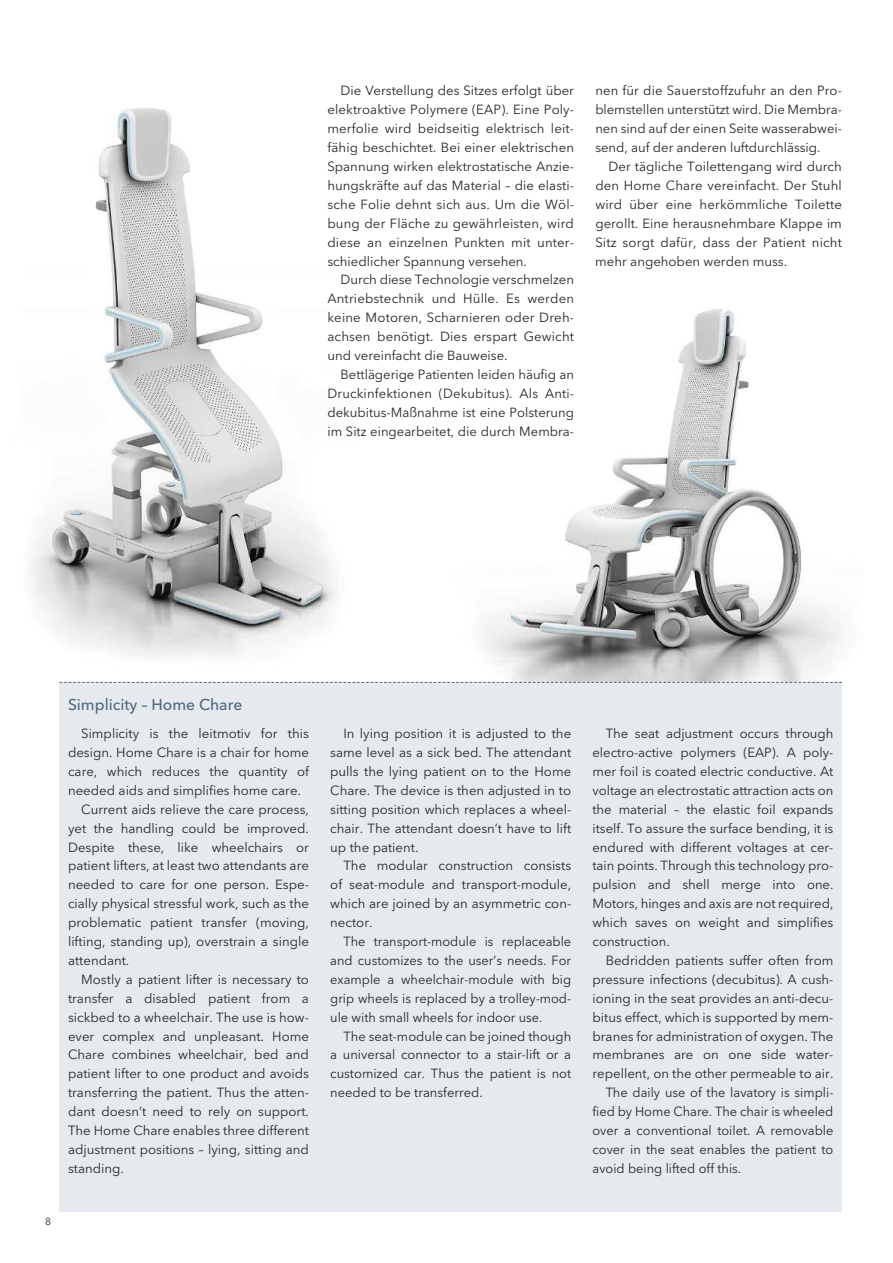
<style>
.page{position:relative;width:893px;height:1263px;background:#fff}
.page>*{position:absolute;margin:0;border:0;box-sizing:border-box;transform-origin:0 0}
.t1{font:500 15.6px "Avenir Next LT Pro";color:#4f6784}
.t2{font:13.2px/18.9px "Avenir Next LT Pro";color:#272627;text-align:justify}
.t3{font:10.2px "Avenir Next LT Pro";color:#272627}
</style>
<div class="page">
<img style="left:452px;top:309px;width:391px;height:373px">
<img style="left:30px;top:108px;width:308px;height:548px">
<div style="left:60px;top:682px;width:782px;height:530px;background:#e6eaee"></div>
<svg style="left:60px;top:682px;width:782px;height:1px"></svg>
<p class="t2" style="left:327px;top:83px;width:248px;text-indent:13px">Die Verstellung des Sitzes erfolgt über elektroaktive Polymere (EAP). Eine Poly&shy;merfolie wird beidseitig elektrisch leit&shy;fähig beschichtet. Bei einer elektrischen Spannung wirken elektrostatische Anzie&shy;hungskräfte auf das Material – die elasti&shy;sche Folie dehnt sich aus. Um die Wöl&shy;bung der Fläche zu gewährleisten, wird diese an einzelnen Punkten mit unter&shy;schiedlicher Spannung versehen.</p>
<p class="t2" style="left:327px;top:272px;width:248px;text-indent:13px">Durch diese Technologie verschmelzen Antriebstechnik und Hülle. Es werden keine Motoren, Scharnieren oder Dreh&shy;achsen benötigt. Dies erspart Gewicht und vereinfacht die Bauweise.</p>
<p class="t2" style="left:327px;top:366px;width:248px;text-indent:13px">Bettlägerige Patienten leiden häufig an Druckinfektionen (Dekubitus). Als Anti&shy;dekubitus-Maßnahme ist eine Polsterung im Sitz eingearbeitet, die durch Membra-</p>
<p class="t2" style="left:595px;top:83px;width:248px">nen für die Sauerstoffzufuhr an den Pro&shy;blemstellen unterstützt wird. Die Membra&shy;nen sind auf der einen Seite wasserabwei&shy;send, auf der anderen luftdurchlässig.</p>
<p class="t2" style="left:595px;top:158px;width:248px;text-indent:13px">Der tägliche Toilettengang wird durch den Home Chare vereinfacht. Der Stuhl wird über eine herkömmliche Toilette gerollt. Eine herausnehmbare Klappe im Sitz sorgt dafür, dass der Patient nicht mehr angehoben werden muss.</p>
<p class="t3" style="left:45px;top:1218px;width:7px">8</p>
<p class="t1" style="left:68px;top:699px;width:176px">Simplicity – Home Chare</p>
<p class="t2" style="left:81px;top:725px;width:229px">Simplicity is the leitmotiv for this</p>
<p class="t2" style="left:68px;top:744px;width:242px">design. Home Chare is a chair for home</p>
<p class="t2" style="left:68px;top:763px;width:242px">care, which reduces the quantity of</p>
<p class="t2" style="left:68px;top:782px;width:234px">needed aids and simplifies home care.</p>
<p class="t2" style="left:81px;top:801px;width:229px">Current aids relieve the care process,</p>
<p class="t2" style="left:68px;top:820px;width:242px">yet the handling could be improved.</p>
<p class="t2" style="left:68px;top:839px;width:242px">Despite these, like wheelchairs or</p>
<p class="t2" style="left:68px;top:858px;width:242px">patient lifters, at least two attendants are</p>
<p class="t2" style="left:68px;top:877px;width:242px">needed to care for one person. Espe-</p>
<p class="t2" style="left:68px;top:896px;width:242px">cially physical stressful work, such as the</p>
<p class="t2" style="left:68px;top:914px;width:242px">problematic patient transfer (moving,</p>
<p class="t2" style="left:68px;top:933px;width:242px">lifting, standing up), overstrain a single</p>
<p class="t2" style="left:68px;top:952px;width:63px">attendant.</p>
<p class="t2" style="left:81px;top:971px;width:229px">Mostly a patient lifter is necessary to</p>
<p class="t2" style="left:68px;top:990px;width:242px">transfer a disabled patient from a</p>
<p class="t2" style="left:68px;top:1009px;width:242px">sickbed to a wheelchair. The use is how-</p>
<p class="t2" style="left:68px;top:1028px;width:242px">ever complex and unpleasant. Home</p>
<p class="t2" style="left:68px;top:1047px;width:242px">Chare combines wheelchair, bed and</p>
<p class="t2" style="left:68px;top:1066px;width:242px">patient lifter to one product and avoids</p>
<p class="t2" style="left:68px;top:1085px;width:242px">transferring the patient. Thus the atten-</p>
<p class="t2" style="left:68px;top:1103px;width:242px">dant doesn’t need to rely on support.</p>
<p class="t2" style="left:68px;top:1122px;width:242px">The Home Chare enables three different</p>
<p class="t2" style="left:68px;top:1141px;width:242px">adjustment positions – lying, sitting and</p>
<p class="t2" style="left:68px;top:1160px;width:57px">standing.</p>
<p class="t2" style="left:330px;top:725px;width:242px;text-indent:13px">In lying position it is adjusted to the same level as a sick bed. The attendant pulls the lying patient on to the Home Chare. The device is then adjusted in to sitting position which replaces a wheel&shy;chair. The attendant doesn’t have to lift up the patient.</p>
<p class="t2" style="left:330px;top:858px;width:242px;text-indent:13px">The modular construction consists of seat-module and transport-module, which are joined by an asymmetric con&shy;nector.</p>
<p class="t2" style="left:330px;top:933px;width:242px;text-indent:13px">The transport-module is replaceable and customizes to the user’s needs. For example a wheelchair-module with big grip wheels is replaced by a trolley-mod&shy;ule with small wheels for indoor use.</p>
<p class="t2" style="left:330px;top:1028px;width:242px;text-indent:13px">The seat-module can be joined though a universal connector to a stair-lift or a customized car. Thus the patient is not needed to be transferred.</p>
<p class="t2" style="left:592px;top:725px;width:242px;text-indent:13px">The seat adjustment occurs through electro-active polymers (EAP). A poly&shy;mer foil is coated electric conductive. At voltage an electrostatic attraction acts on the material – the elastic foil expands itself. To assure the surface bending, it is endured with different voltages at cer&shy;tain points. Through this technology pro&shy;pulsion and shell merge into one.<br>Motors, hinges and axis are not required, which saves on weight and simplifies construction.</p>
<p class="t2" style="left:606px;top:952px;width:229px">Bedridden patients suffer often from</p>
<p class="t2" style="left:592px;top:971px;width:242px">pressure infections (decubitus). A cush-</p>
<p class="t2" style="left:592px;top:990px;width:242px">ioning in the seat provides an anti-decu-</p>
<p class="t2" style="left:592px;top:1009px;width:242px">bitus effect, which is supported by mem-</p>
<p class="t2" style="left:592px;top:1028px;width:242px">branes for administration of oxygen. The</p>
<p class="t2" style="left:592px;top:1047px;width:242px">membranes are on one side water-</p>
<p class="t2" style="left:592px;top:1066px;width:242px">repellent, on the other permeable to air.</p>
<p class="t2" style="left:606px;top:1085px;width:229px">The daily use of the lavatory is simpli-</p>
<p class="t2" style="left:592px;top:1103px;width:242px">fied by Home Chare. The chair is wheeled</p>
<p class="t2" style="left:592px;top:1122px;width:242px">over a conventional toilet. A removable</p>
<p class="t2" style="left:592px;top:1141px;width:242px">cover in the seat enables the patient to</p>
<p class="t2" style="left:592px;top:1160px;width:150px">avoid being lifted off this.</p>
</div>
